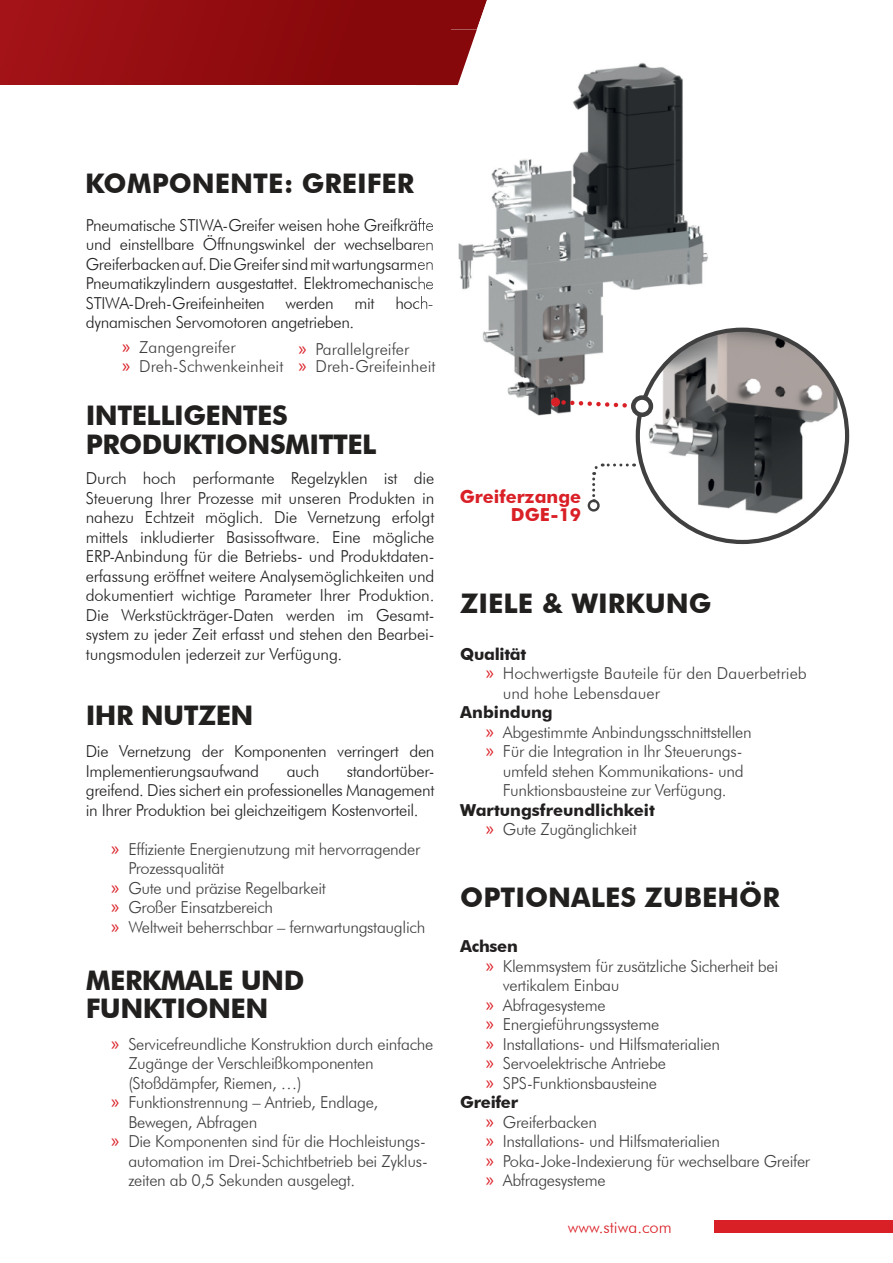
<style>
.page{position:relative;width:893px;height:1263px;background:#fff}
.page>*{position:absolute;margin:0;border:0;box-sizing:border-box;transform-origin:0 0}
.t1{font:700 27px/28.5px "Futura BT";letter-spacing:-.02em;color:#221f1f}
.t2{font:700 27px "Futura BT";color:#221f1f}
.t3{font:700 18px/18px "Futura BT";color:#da2027;text-align:right}
.t4{font:300 16.5px/19.5px "Futura BT";letter-spacing:-.02em;color:#221f1f;text-align:justify}
.t5{font:300 16.5px "Futura BT";letter-spacing:-.02em;color:#404041}
.t6{font:300 16.5px/20px "Futura BT";color:#404041}
.t7{font:700 16.5px/19.5px "Futura BT";color:#221f1f;text-align:center}
.t8{font:700 16.5px "Futura BT";letter-spacing:-.02em;color:#221f1f}
.t9{font:300 16.5px "Futura BT";color:#da2027}
.s1{font-family:"Myriad Pro";font-weight:400;font-size:19.5px;color:#da2027}
.s2{font-weight:300;color:#404041}
</style>
<div class="page">
<div style="left:714px;top:1220px;width:179px;height:13px;background:#da2027"></div>
<svg style="left:590px;top:463px;width:37px;height:39px"></svg>
<div style="left:588px;top:500px;width:12px;height:12px;border:2px solid #404041;border-radius:50%"></div>
<img style="left:0;top:0;width:487px;height:85px">
<img style="left:417px;top:30px;width:347px;height:322px">
<img style="left:507px;top:352px;width:131px;height:106px">
<img style="left:416px;top:30px;width:61px;height:55px">
<img style="left:416px;top:218px;width:18px;height:13px">
<img style="left:416px;top:235px;width:18px;height:19px">
<img style="left:417px;top:257px;width:17px;height:16px">
<img style="left:416px;top:277px;width:18px;height:16px">
<img style="left:416px;top:296px;width:17px;height:13px">
<img style="left:638px;top:330px;width:209px;height:151px">
<img style="left:648px;top:481px;width:189px;height:51px">
<svg style="left:555px;top:398px;width:79px;height:12px"></svg>
<div style="left:551px;top:398px;width:9px;height:9px;background:#da2027;border-radius:50%"></div>
<svg style="left:633px;top:398px;width:18px;height:17px"></svg>
<div style="left:631px;top:395px;width:22px;height:22px;border:4px solid #404041;border-radius:50%"></div>
<h1 class="t2" style="left:85px;top:172px;width:331px">KOMPONENTE: GREIFER</h1>
<p class="t4" style="left:86px;top:216px;width:349px">Pneumatische STIWA-Greifer weisen hohe Greifkräfte und einstellbare Öffnungswinkel der wechselbaren Greiferbacken auf. Die Greifer sind mit wartungsarmen Pneumatikzylindern ausgestattet. Elektro mechanische STIWA-Dreh-Greifeinheiten</p>
<p class="t4" style="left:286px;top:295px;width:50px">werden</p>
<p class="t4" style="left:354px;top:295px;width:22px">mit</p>
<p class="t4" style="left:395px;top:295px;width:40px">hoch-</p>
<p class="t4" style="left:86px;top:314px;width:270px">dynamischen Servomotoren angetrieben.</p>
<p class="t6" style="left:122px;top:338px;width:315px"><span class="s1">»</span> Zangengreifer<br><span class="s1">»</span> Dreh-Schwenkeinheit <span class="s1">»</span> Dreh-Greifeinheit</p>
<p class="t6" style="left:299px;top:340px;width:112px"><span class="s1">»</span> Parallelgreifer</p>
<h1 class="t1" style="left:86px;top:404px;width:292px">INTELLIGENTES<br>PRODUKTIONSMITTEL</h1>
<p class="t4" style="left:86px;top:470px;width:350px">Durch hoch performante Regelzyklen ist die Steuerung Ihrer Prozesse mit unseren Produkten in nahezu Echtzeit möglich. Die Vernetzung erfolgt mittels inkludierter Basissoftware. Eine mögliche ERP- Anbindung für die Betriebs- und Produktdaten&shy;erfassung eröffnet weitere Analysemöglichkeiten und dokumentiert wichtige Parameter Ihrer Produktion.<br>Die Werkstückträger-Daten werden im Gesamt&shy;system zu jeder Zeit erfasst und stehen den Bearbei&shy;tungsmodulen jederzeit zur Verfügung.</p>
<h1 class="t1" style="left:86px;top:703px;width:169px">IHR NUTZEN</h1>
<p class="t4" style="left:86px;top:743px;width:350px">Die Vernetzung der Komponenten verringert den<br>Implementierungsaufwand</p>
<p class="t4" style="left:86px;top:762px;width:350px;text-indent:261px">standortüber&shy;greifend. Dies sichert ein professionelles Management in Ihrer Produktion bei gleichzeitigem Kostenvorteil.</p>
<p class="t5" style="left:111px;top:842px;width:310px"><span class="s1">»</span> Effiziente Energienutzung mit hervorragender</p>
<p class="t5" style="left:128px;top:862px;width:97px">Prozessqualität</p>
<p class="t5" style="left:111px;top:881px;width:216px"><span class="s1">»</span> Gute und präzise Regelbarkeit</p>
<p class="t5" style="left:111px;top:901px;width:163px"><span class="s1">»</span> Großer Einsatzbereich</p>
<p class="t5" style="left:111px;top:920px;width:315px"><span class="s1">»</span> Weltweit beherrschbar – fernwartungstauglich</p>
<p class="t4" style="left:287px;top:762px;width:34px">auch</p>
<h1 class="t1" style="left:86px;top:968px;width:220px">MERKMALE UND<br>FUNKTIONEN</h1>
<p class="t5" style="left:111px;top:1037px;width:323px"><span class="s1">»</span> Servicefreundliche Konstruktion durch einfache</p>
<p class="t5" style="left:128px;top:1057px;width:247px">Zugänge der Verschleißkomponenten</p>
<p class="t5" style="left:128px;top:1076px;width:175px">(Stoßdämpfer, Riemen, …)</p>
<p class="t5" style="left:111px;top:1096px;width:269px"><span class="s1">»</span> Funktionstrennung – Antrieb, Endlage,</p>
<p class="t5" style="left:128px;top:1115px;width:131px">Bewegen, Abfragen</p>
<p class="t5" style="left:111px;top:1135px;width:316px"><span class="s1">»</span> Die Komponenten sind für die Hochleistungs-</p>
<p class="t5" style="left:128px;top:1154px;width:301px">automation im Drei-Schichtbetrieb bei Zyklus-</p>
<p class="t5" style="left:128px;top:1174px;width:229px">zeiten ab 0,5 Sekunden ausgelegt.</p>
<p class="t3" style="left:460px;top:489px;width:123px">Greiferzange<br>DGE-19</p>
<h1 class="t2" style="left:460px;top:593px;width:253px">ZIELE &amp; WIRKUNG</h1>
<p class="t8" style="left:460px;top:647px;width:67px">Qualität</p>
<p class="t6" style="left:486px;top:665px;width:322px"><span class="s1">»</span> Hochwertigste Bauteile für den Dauerbetrieb</p>
<p class="t6" style="left:503px;top:684px;width:159px">und hohe Lebensdauer</p>
<p class="t7" style="left:460px;top:704px;width:94px">Anbindung</p>
<p class="t5" style="left:486px;top:725px;width:267px"><span class="s1">»</span> Abgestimmte Anbindungsschnittstellen</p>
<p class="t5" style="left:486px;top:745px;width:258px"><span class="s1">»</span> Für die Integration in Ihr Steuerungs-</p>
<p class="t5" style="left:503px;top:764px;width:242px">umfeld stehen Kommunikations- und</p>
<p class="t5" style="left:503px;top:784px;width:225px">Funktions bausteine zur Verfügung.</p>
<p class="t7" style="left:460px;top:801px;width:196px">Wartungsfreundlichkeit <span class="s1">»</span> <span class="s2">Gute Zugänglichkeit</span></p>
<h1 class="t2" style="left:460px;top:886px;width:321px">OPTIONALES ZUBEHÖR</h1>
<p class="t7" style="left:460px;top:938px;width:59px">Achsen</p>
<p class="t5" style="left:486px;top:959px;width:294px"><span class="s1">»</span> Klemmsystem für zusätzliche Sicherheit bei</p>
<p class="t5" style="left:503px;top:979px;width:118px">vertikalem Einbau</p>
<p class="t5" style="left:486px;top:998px;width:121px"><span class="s1">»</span> Abfragesysteme</p>
<p class="t5" style="left:486px;top:1018px;width:175px"><span class="s1">»</span> Energieführungssysteme</p>
<p class="t5" style="left:486px;top:1037px;width:236px"><span class="s1">»</span> Installations- und Hilfsmaterialien</p>
<p class="t5" style="left:486px;top:1057px;width:182px"><span class="s1">»</span> Servoelektrische Antriebe</p>
<p class="t5" style="left:486px;top:1076px;width:173px"><span class="s1">»</span> SPS-Funktionsbausteine</p>
<p class="t8" style="left:460px;top:1096px;width:59px">Greifer</p>
<p class="t5" style="left:486px;top:1115px;width:113px"><span class="s1">»</span> Greiferbacken</p>
<p class="t5" style="left:486px;top:1135px;width:236px"><span class="s1">»</span> Installations- und Hilfsmaterialien</p>
<p class="t5" style="left:486px;top:1154px;width:326px"><span class="s1">»</span> Poka-Joke-Indexierung für wechselbare Greifer</p>
<p class="t5" style="left:486px;top:1174px;width:121px"><span class="s1">»</span> Abfragesysteme</p>
<p class="t9" style="left:568px;top:1220px;width:105px">www.stiwa.com</p>
</div>
